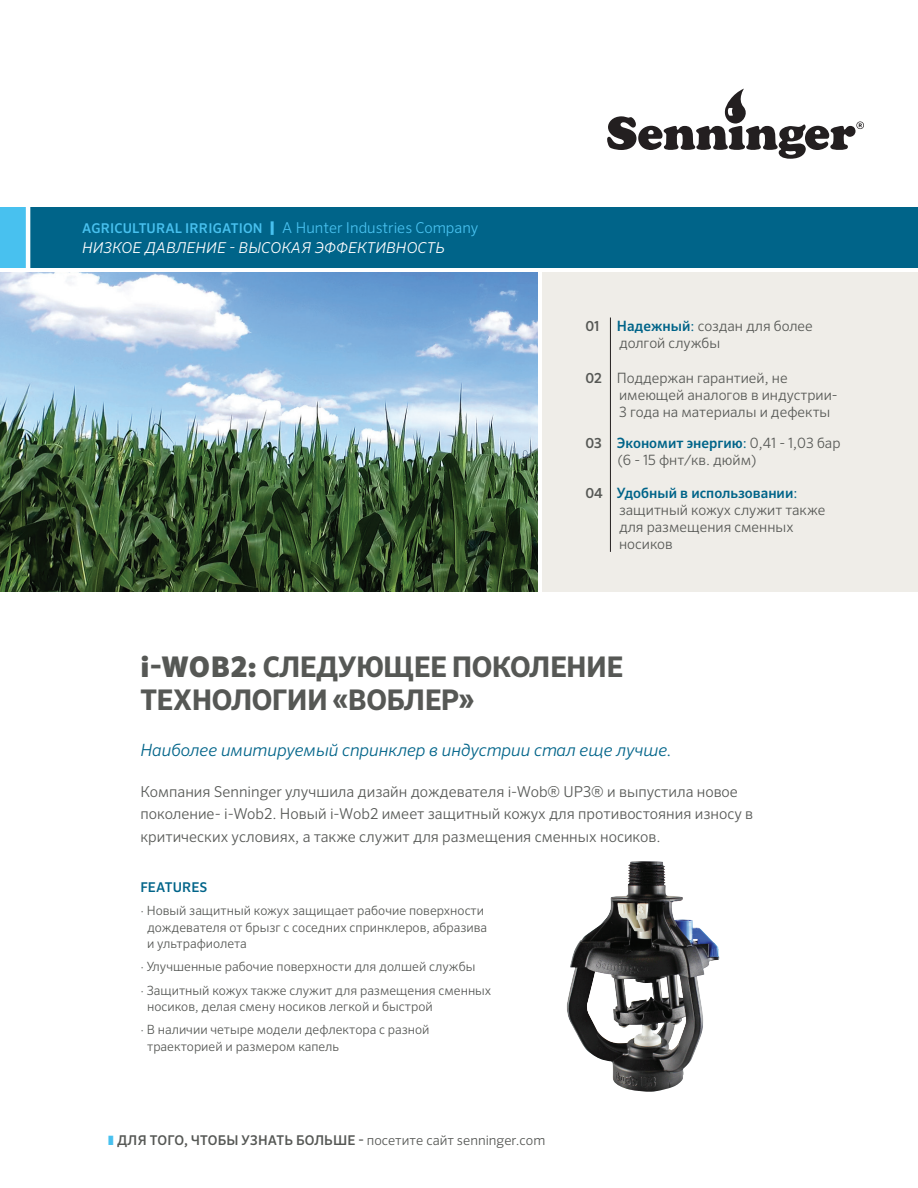
<style>
.page{position:relative;width:918px;height:1188px;background:#fff}
.page>*{position:absolute;margin:0;border:0;box-sizing:border-box;transform-origin:0 0}
.t1{font:700 28.5px/33px "Sero Pro";letter-spacing:-.02em;color:#565855}
.t2{font:italic 300 16.95px "Sero Pro";color:#006489}
.t3{font:300 15px/22.5px "Sero Pro";color:#565855}
.t4{font:300 15px "Sero Pro";color:#48c1ef}
.t5{font:italic 300 15px "Sero Pro";letter-spacing:.01em;color:#fff}
.t6{font:300 14.25px "Sero Pro";color:#565855}
.t7{font:500 14.25px "Sero Pro";color:#006489}
.t8{font:500 13.5px "Sero Pro";letter-spacing:.01em;color:#565855}
.t9{font:500 13.5px "Sero Pro";letter-spacing:.01em;color:#006489}
.t10{font:300 12.75px "Sero Pro";color:#565855}
.s1{font-weight:500;font-size:13.5px}
.s2{font-weight:900}
.s3{font-weight:500;font-size:13.8px}
.s4{font-weight:500;color:#006489}
.s5{font-weight:400;color:#006489}
.s6{font-size:13.8px;color:#565855}
.s7{font-weight:400}
.s8{font-weight:300;color:#565855}
.s9{color:#48c1ef}
.s10{font-weight:300}
</style>
<div class="page">
<div style="left:542px;top:272px;width:376px;height:320px;background:#efede8"></div>
<div style="left:0;top:207px;width:918px;height:61px;background:#006489"></div>
<div style="left:0;top:207px;width:28px;height:61px;background:#48c1ef"></div>
<svg style="left:607px;top:89px;width:257px;height:70px"></svg>
<hr style="left:26px;top:205px;width:4px;height:65px;background:#fff">
<hr style="left:610px;top:318px;width:1px;height:234px;background:#231f20">
<img style="left:567px;top:862px;width:153px;height:230px">
<img style="left:0;top:272px;width:538px;height:320px">
<p class="t4" style="left:82px;top:219px;width:398px"><span class="s1">AGRICULTURAL IRRIGATION</span> <span class="s2">|</span> A Hunter Industries Company</p>
<p class="t5" style="left:82px;top:239px;width:364px">НИЗКОЕ ДАВЛЕНИЕ - ВЫСОКАЯ ЭФФЕКТИВНОСТЬ</p>
<p class="t6" style="left:585px;top:317px;width:229px"><span class="s3">01</span> <span class="s4">Надежный</span><span class="s5">:</span> создан для более</p>
<p class="t6" style="left:619px;top:334px;width:103px">долгой службы</p>
<p class="t6" style="left:585px;top:369px;width:204px"><span class="s3">02</span> Поддержан гарантией, не</p>
<p class="t6" style="left:619px;top:386px;width:220px">имеющей аналогов в индустрии-</p>
<p class="t6" style="left:619px;top:404px;width:213px">3 года на материалы и дефекты</p>
<p class="t7" style="left:585px;top:434px;width:257px"><span class="s6">03</span> Экономит энергию<span class="s7">:</span> <span class="s8">0,41 - 1,03 бар</span></p>
<p class="t6" style="left:618px;top:451px;width:140px">(6 - 15 фнт/кв. дюйм)</p>
<p class="t7" style="left:585px;top:484px;width:214px"><span class="s6">04</span> Удобный в использовании<span class="s7">:</span></p>
<p class="t6" style="left:619px;top:502px;width:208px">защитный кожух служит также</p>
<p class="t6" style="left:619px;top:519px;width:176px">для размещения сменных</p>
<p class="t6" style="left:619px;top:536px;width:55px">носиков</p>
<p class="t1" style="left:140px;top:650px;width:484px"><span class="s2">i-WOB2:</span> СЛЕДУЮЩЕЕ ПОКОЛЕНИЕ<br>ТЕХНОЛОГИИ «ВОБЛЕР»</p>
<p class="t2" style="left:140px;top:740px;width:533px">Наиболее имитируемый спринклер в индустрии стал еще лучше.</p>
<p class="t3" style="left:140px;top:780px;width:614px">Компания Senninger улучшила дизайн дождевателя i-Wob® UP3® и выпустила новое поколение- i-Wob2. Новый i-Wob2 имеет защитный кожух для противостояния износу в критических условиях, а также служит для размещения сменных носиков.</p>
<p class="t9" style="left:140px;top:879px;width:69px">FEATURES</p>
<p class="t10" style="left:140px;top:903px;width:345px">· Новый защитный кожух защищает рабочие поверхности</p>
<p class="t10" style="left:147px;top:919px;width:342px">дождевателя от брызг с соседних спринклеров, абразива</p>
<p class="t10" style="left:147px;top:936px;width:101px">и ультрафиолета</p>
<p class="t10" style="left:140px;top:959px;width:337px">· Улучшенные рабочие поверхности для долшей службы</p>
<p class="t10" style="left:140px;top:982px;width:352px">· Защитный кожух также служит для размещения сменных</p>
<p class="t10" style="left:147px;top:999px;width:287px">носиков, делая смену носиков легкой и быстрой</p>
<p class="t10" style="left:140px;top:1022px;width:291px">· В наличии четыре модели дефлектора с разной</p>
<p class="t10" style="left:147px;top:1039px;width:194px">траекторией и размером капель</p>
<p class="t8" style="left:108px;top:1132px;width:439px"><span class="s9">❚</span> ДЛЯ ТОГО, ЧТОБЫ УЗНАТЬ БОЛЬШЕ - <span class="s10">посетите сайт senninger.com</span></p>
</div>
